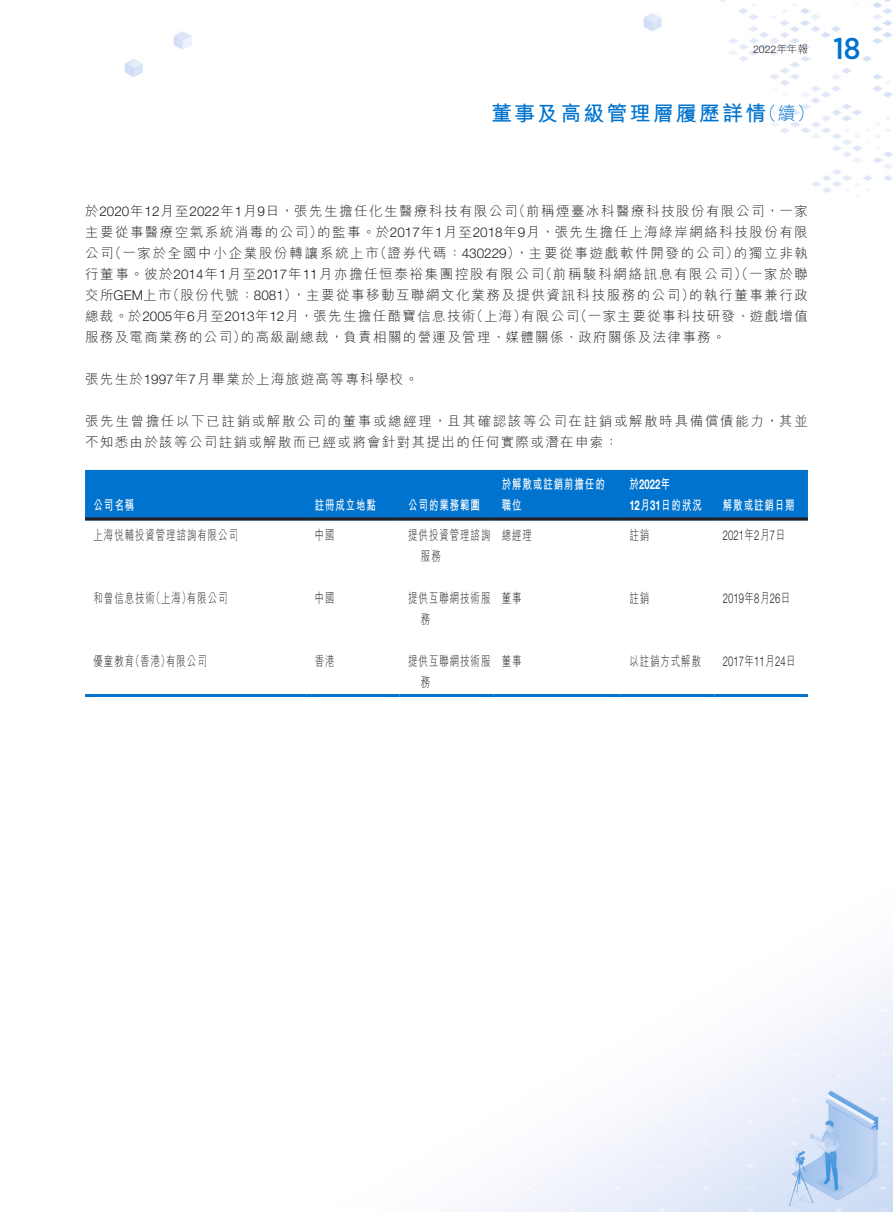
<style>
.page{position:relative;width:893px;height:1212px;background:#fff}
.page>*{position:absolute;margin:0;border:0;box-sizing:border-box;transform-origin:0 0}
.t1{font:500 30px "Gotham Narrow";color:#0073ce}
.t2{font:700 21px "M Hei HK";letter-spacing:.1em;color:#0073ce}
.t3{font:300 18px "M Hei HK";color:#0073ce}
._00_txt{font:300 13.5px/21px "M Hei HK";letter-spacing:.11em;color:#231f20}
._50_Table_txt{font:300 13.5px "M Hei HK";letter-spacing:.1em;color:#231f20;scale:.7 1}
._50_Table_txt-2{font:700 13.5px "M Hei HK";letter-spacing:.1em;color:#fff;scale:.7 1}
._50_Table_txt-3{font:300 13.5px "Helvetica Neue LT Std";color:#231f20;scale:.7 1}
._50_Table_txt-4{font:700 13.5px "Helvetica Neue LT Std";color:#fff;scale:.7 1}
.t4{font:300 10.5px "Helvetica Neue LT Std";color:#231f20}
.s1{font-family:"M Hei HK"}
.s2{font-family:"Helvetica Neue LT Std"}
</style>
<div class="page">
<img style="left:85px;top:0;width:808px;height:1212px">
<div style="left:85px;top:470px;width:723px;height:47px;background:#0073ce"></div>
<hr style="left:85px;top:517px;width:221px;height:3px;background:#231f20">
<hr style="left:306px;top:517px;width:94px;height:3px;background:#231f20">
<hr style="left:400px;top:517px;width:93px;height:3px;background:#231f20">
<hr style="left:493px;top:517px;width:128px;height:3px;background:#231f20">
<hr style="left:621px;top:517px;width:93px;height:3px;background:#231f20">
<hr style="left:714px;top:517px;width:94px;height:3px;background:#231f20">
<hr style="left:85px;top:694px;width:221px;height:3px;background:#0073ce">
<hr style="left:306px;top:694px;width:94px;height:3px;background:#0073ce">
<hr style="left:400px;top:694px;width:93px;height:3px;background:#0073ce">
<hr style="left:493px;top:694px;width:128px;height:3px;background:#0073ce">
<hr style="left:621px;top:694px;width:93px;height:3px;background:#0073ce">
<hr style="left:714px;top:694px;width:94px;height:3px;background:#0073ce">
<p class="t4" style="left:753px;top:43px;width:56px">2022<span class="s1">年年報</span></p>
<h2 class="t2" style="left:491px;top:98px;width:277px">董事及高級管理層履歷詳情</h2>
<h3 class="t3" style="left:759px;top:104px;width:57px">（續(</h3>
<h1 class="t1" style="left:833px;top:29px;width:29px">18</h1>
<p class="_00_txt" style="left:512px;top:200px;width:297px">（前稱煙臺冰科醫療科技股份有限公司，一家</p>
<p class="_00_txt" style="left:317px;top:200px;width:492px;text-indent:-232px">於<span class="s2">2020</span>年<span class="s2">12</span>月至<span class="s2">2022</span>年<span class="s2">1</span>月<span class="s2">9</span>日，張先生擔任化生醫療科技有限公司<br>的監事。於<span class="s2">2017</span>年<span class="s2">1</span>月至<span class="s2">2018</span>年<span class="s2">9</span>月，張先生擔任上海綠岸網絡科技股份有限</p>
<p class="_00_txt" style="left:85px;top:221px;width:239px">主要從事醫療空氣系統消毒的公司）</p>
<p class="_00_txt" style="left:108px;top:242px;width:272px">（一家於全國中小企業股份轉讓系統上市</p>
<p class="_00_txt" style="left:373px;top:242px;width:148px">（證券代碼：<span class="s2">430229</span>）</p>
<p class="_00_txt" style="left:85px;top:242px;width:30px">公司</p>
<p class="_00_txt" style="left:515px;top:242px;width:225px">，主要從事遊戲軟件開發的公司）</p>
<p class="_00_txt" style="left:734px;top:242px;width:76px">的獨立非執</p>
<p class="_00_txt" style="left:539px;top:263px;width:271px">（前稱駿科網絡訊息有限公司）（一家於聯</p>
<p class="_00_txt" style="left:85px;top:263px;width:461px">行董事。彼於<span class="s2">2014</span>年<span class="s2">1</span>月至<span class="s2">2017</span>年<span class="s2">11</span>月亦擔任恒泰裕集團控股有限公司</p>
<p class="_00_txt" style="left:166px;top:284px;width:133px">（股份代號：<span class="s2">8081</span>）</p>
<p class="_00_txt" style="left:85px;top:284px;width:88px">交所<span class="s2">GEM</span>上市</p>
<p class="_00_txt" style="left:292px;top:284px;width:404px">，主要從事移動互聯網文化業務及提供資訊科技服務的公司）</p>
<p class="_00_txt" style="left:689px;top:284px;width:120px">的執行董事兼行政</p>
<p class="_00_txt" style="left:470px;top:305px;width:58px">（上海）</p>
<p class="_00_txt" style="left:574px;top:305px;width:236px">（一家主要從事科技研發、遊戲增值</p>
<p class="_00_txt" style="left:241px;top:305px;width:486px;text-indent:-156px">總裁。於<span class="s2">2005</span>年<span class="s2">6</span>月至<span class="s2">2013</span>年<span class="s2">12</span>月，張先生擔任酷寶信息技術<br>的高級副總裁，負責相關的營運及管理、媒體關係、政府關係及法律事務。</p>
<p class="_00_txt" style="left:521px;top:305px;width:60px">有限公司</p>
<p class="_00_txt" style="left:85px;top:326px;width:163px">服務及電商業務的公司）</p>
<p class="_00_txt" style="left:85px;top:368px;width:335px">張先生於<span class="s2">1997</span>年<span class="s2">7</span>月畢業於上海旅遊高等專科學校。</p>
<p class="_00_txt" style="left:85px;top:410px;width:724px">張先生曾擔任以下已註銷或解散公司的董事或總經理，且其確認該等公司在註銷或解散時具備償債能力，其並不知悉由於該等公司註銷或解散而已經或將會針對其提出的任何實際或潛在申索：</p>
<p class="_50_Table_txt-2" style="left:94px;top:495px;width:60px">公司名稱</p>
<p class="_50_Table_txt-2" style="left:315px;top:495px;width:89px">註冊成立地點</p>
<p class="_50_Table_txt-2" style="left:408px;top:495px;width:104px">公司的業務範圍</p>
<p class="_50_Table_txt-2" style="left:502px;top:474px;width:149px">於解散或註銷前擔任的</p>
<p class="_50_Table_txt-2" style="left:502px;top:495px;width:30px">職位</p>
<p class="_50_Table_txt-4" style="left:629px;top:476px;width:60px"><span class="s1">於</span>2022<span class="s1">年</span></p>
<p class="_50_Table_txt-2" style="left:629px;top:495px;width:105px"><span class="s2">12</span>月<span class="s2">31</span>日的狀況</p>
<p class="_50_Table_txt-2" style="left:723px;top:495px;width:104px">解散或註銷日期</p>
<p class="_50_Table_txt" style="left:94px;top:528px;width:208px">上海悅輔投資管理諮詢有限公司</p>
<p class="_50_Table_txt" style="left:315px;top:528px;width:30px">中國</p>
<p class="_50_Table_txt" style="left:408px;top:528px;width:119px">提供投資管理諮詢</p>
<p class="_50_Table_txt" style="left:502px;top:528px;width:45px">總經理</p>
<p class="_50_Table_txt" style="left:629px;top:528px;width:30px">註銷</p>
<p class="_50_Table_txt-3" style="left:723px;top:527px;width:90px">2021<span class="s1">年 月</span>2 <span class="s1">日</span>7</p>
<p class="_50_Table_txt" style="left:421px;top:549px;width:30px">服務</p>
<p class="_50_Table_txt" style="left:151px;top:591px;width:58px">（上海）</p>
<p class="_50_Table_txt" style="left:94px;top:591px;width:89px">和曾信息技術</p>
<p class="_50_Table_txt" style="left:187px;top:591px;width:60px">有限公司</p>
<p class="_50_Table_txt" style="left:315px;top:591px;width:30px">中國</p>
<p class="_50_Table_txt" style="left:408px;top:591px;width:119px">提供互聯網技術服</p>
<p class="_50_Table_txt" style="left:502px;top:591px;width:30px">董事</p>
<p class="_50_Table_txt" style="left:629px;top:591px;width:30px">註銷</p>
<p class="_50_Table_txt-3" style="left:723px;top:590px;width:98px">2019<span class="s1">年 月</span>8 26<span class="s1">日</span></p>
<p class="_50_Table_txt" style="left:421px;top:612px;width:15px">務</p>
<p class="_50_Table_txt" style="left:94px;top:654px;width:60px">優童教育</p>
<p class="_50_Table_txt" style="left:130px;top:654px;width:58px">（香港）</p>
<p class="_50_Table_txt" style="left:166px;top:654px;width:60px">有限公司</p>
<p class="_50_Table_txt" style="left:315px;top:654px;width:30px">香港</p>
<p class="_50_Table_txt" style="left:408px;top:654px;width:119px">提供互聯網技術服</p>
<p class="_50_Table_txt" style="left:502px;top:654px;width:30px">董事</p>
<p class="_50_Table_txt" style="left:629px;top:654px;width:104px">以註銷方式解散</p>
<p class="_50_Table_txt-3" style="left:723px;top:653px;width:105px">2017<span class="s1">年</span>11<span class="s1">月</span>24<span class="s1">日</span></p>
<p class="_50_Table_txt" style="left:421px;top:675px;width:15px">務</p>
</div>
